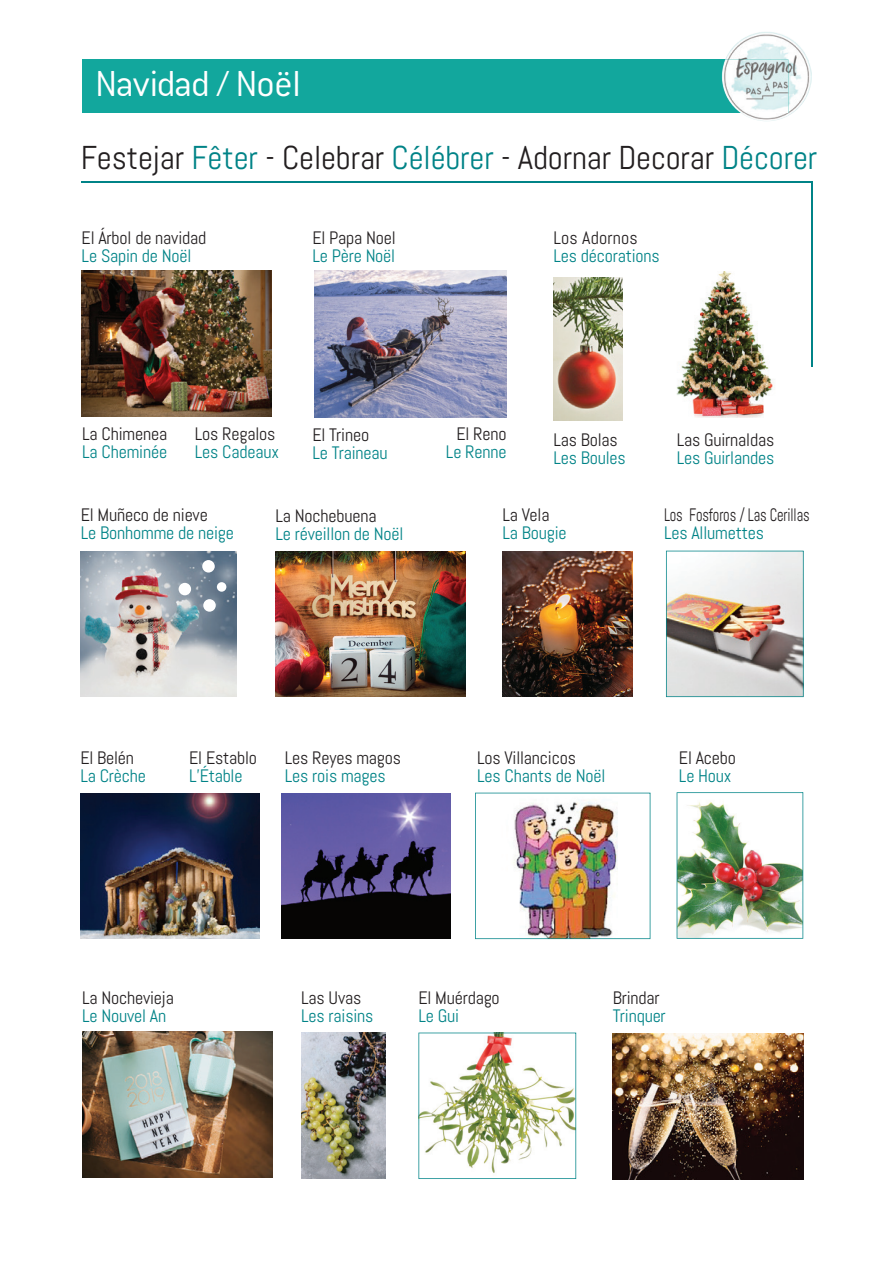
<style>
.page{position:relative;width:893px;height:1263px;background:#fff}
.page>*{position:absolute;margin:0;border:0;box-sizing:border-box;transform-origin:0 0}
.t1{font:300 39.75px "Conduit ITC";letter-spacing:-.025em;color:#fff}
.t2{font:33px "Abel";letter-spacing:-.005em;color:#231f20}
.t3{font:18px "Abel";letter-spacing:-.01em;color:#008387}
.t4{font:18px "Abel";letter-spacing:-.01em;color:#231f20}
.t5{font:18px "Abel";letter-spacing:-.01em;color:#231f20;scale:.8 1}
.t6{font:18px "Abel";letter-spacing:.01em;color:#231f20}
.s1{color:#008387}
</style>
<div class="page">
<div style="left:82px;top:60px;width:706px;height:53px;background:#12a79d"></div>
<hr style="left:81px;top:181px;width:731px;height:2px;background:#008387">
<hr style="left:812px;top:181px;width:1px;height:185px;background:#008387">
<img style="left:725px;top:32px;width:87px;height:44px">
<img style="left:741px;top:76px;width:71px;height:45px">
<img style="left:722px;top:60px;width:66px;height:53px">
<img style="left:81px;top:270px;width:190px;height:146px">
<img style="left:81px;top:551px;width:155px;height:146px">
<img style="left:302px;top:1033px;width:84px;height:145px">
<img style="left:677px;top:792px;width:126px;height:147px">
<svg style="left:418px;top:1032px;width:158px;height:147px"></svg>
<img style="left:80px;top:793px;width:179px;height:146px">
<img style="left:282px;top:793px;width:169px;height:146px">
<img style="left:275px;top:551px;width:191px;height:146px">
<img style="left:82px;top:1032px;width:191px;height:145px">
<img style="left:666px;top:551px;width:138px;height:146px">
<img style="left:613px;top:1033px;width:190px;height:146px">
<img style="left:475px;top:793px;width:175px;height:146px">
<img style="left:502px;top:551px;width:130px;height:146px">
<img style="left:314px;top:270px;width:193px;height:147px">
<img style="left:676px;top:271px;width:97px;height:146px">
<img style="left:553px;top:277px;width:70px;height:143px">
<div style="left:202px;top:560px;width:13px;height:12px;background:#fff;border-radius:50%"></div>
<div style="left:179px;top:583px;width:12px;height:12px;background:#fff;border-radius:50%"></div>
<div style="left:203px;top:599px;width:13px;height:13px;background:#fff;border-radius:50%"></div>
<div style="left:217px;top:582px;width:9px;height:10px;background:#fff;border-radius:50%"></div>
<h1 class="t1" style="left:95px;top:62px;width:207px">Navidad / Noël</h1>
<h2 class="t2" style="left:81px;top:137px;width:738px">Festejar <span class="s1">Fêter</span> - Celebrar <span class="s1">Célébrer</span> - Adornar Decorar <span class="s1">Décorer</span></h2>
<p class="t4" style="left:82px;top:226px;width:126px">El Árbol de navidad</p>
<p class="t3" style="left:82px;top:244px;width:111px">Le Sapin de Noël</p>
<p class="t4" style="left:312px;top:226px;width:85px">El Papa Noel</p>
<p class="t3" style="left:312px;top:244px;width:84px">Le Père Noël</p>
<p class="t6" style="left:553px;top:226px;width:86px">Los Adornos</p>
<p class="t3" style="left:553px;top:244px;width:108px">Les décorations</p>
<p class="t4" style="left:82px;top:422px;width:87px">La Chimenea</p>
<p class="t3" style="left:82px;top:440px;width:87px">La Cheminée</p>
<p class="t4" style="left:195px;top:422px;width:82px">Los Regalos</p>
<p class="t3" style="left:195px;top:440px;width:86px">Les Cadeaux</p>
<p class="t4" style="left:312px;top:424px;width:58px">El Trineo</p>
<p class="t3" style="left:312px;top:442px;width:77px">Le Traineau</p>
<p class="t4" style="left:456px;top:422px;width:52px">El Reno</p>
<p class="t3" style="left:446px;top:440px;width:62px">Le Renne</p>
<p class="t4" style="left:553px;top:429px;width:66px">Las Bolas</p>
<p class="t3" style="left:553px;top:447px;width:74px">Les Boules</p>
<p class="t4" style="left:677px;top:429px;width:99px">Las Guirnaldas</p>
<p class="t3" style="left:677px;top:447px;width:99px">Les Guirlandes</p>
<p class="t4" style="left:81px;top:503px;width:129px">El Muñeco de nieve</p>
<p class="t3" style="left:81px;top:521px;width:155px">Le Bonhomme de neige</p>
<p class="t4" style="left:275px;top:504px;width:103px">La Nochebuena</p>
<p class="t3" style="left:275px;top:522px;width:130px">Le réveillon de Noël</p>
<p class="t4" style="left:502px;top:503px;width:49px">La Vela</p>
<p class="t3" style="left:502px;top:521px;width:66px">La Bougie</p>
<p class="t5" style="left:664px;top:503px;width:184px">Los Fosforos / Las Cerillas</p>
<p class="t3" style="left:664px;top:521px;width:102px">Les Allumettes</p>
<p class="t4" style="left:80px;top:746px;width:55px">El Belén</p>
<p class="t3" style="left:80px;top:764px;width:67px">La Crèche</p>
<p class="t4" style="left:189px;top:746px;width:69px">El Establo</p>
<p class="t3" style="left:189px;top:764px;width:55px">L’Étable</p>
<p class="t4" style="left:285px;top:746px;width:118px">Les Reyes magos</p>
<p class="t3" style="left:285px;top:764px;width:103px">Les rois mages</p>
<p class="t4" style="left:477px;top:746px;width:100px">Los Villancicos</p>
<p class="t3" style="left:477px;top:764px;width:130px">Les Chants de Noël</p>
<p class="t4" style="left:679px;top:746px;width:59px">El Acebo</p>
<p class="t3" style="left:679px;top:764px;width:54px">Le Houx</p>
<p class="t4" style="left:82px;top:986px;width:93px">La Nochevieja</p>
<p class="t3" style="left:82px;top:1004px;width:86px">Le Nouvel An</p>
<p class="t4" style="left:301px;top:986px;width:62px">Las Uvas</p>
<p class="t3" style="left:301px;top:1004px;width:74px">Les raisins</p>
<p class="t4" style="left:418px;top:986px;width:83px">El Muérdago</p>
<p class="t3" style="left:418px;top:1004px;width:42px">Le Gui</p>
<p class="t4" style="left:613px;top:986px;width:48px">Brindar</p>
<p class="t3" style="left:613px;top:1004px;width:55px">Trinquer</p>
</div>
